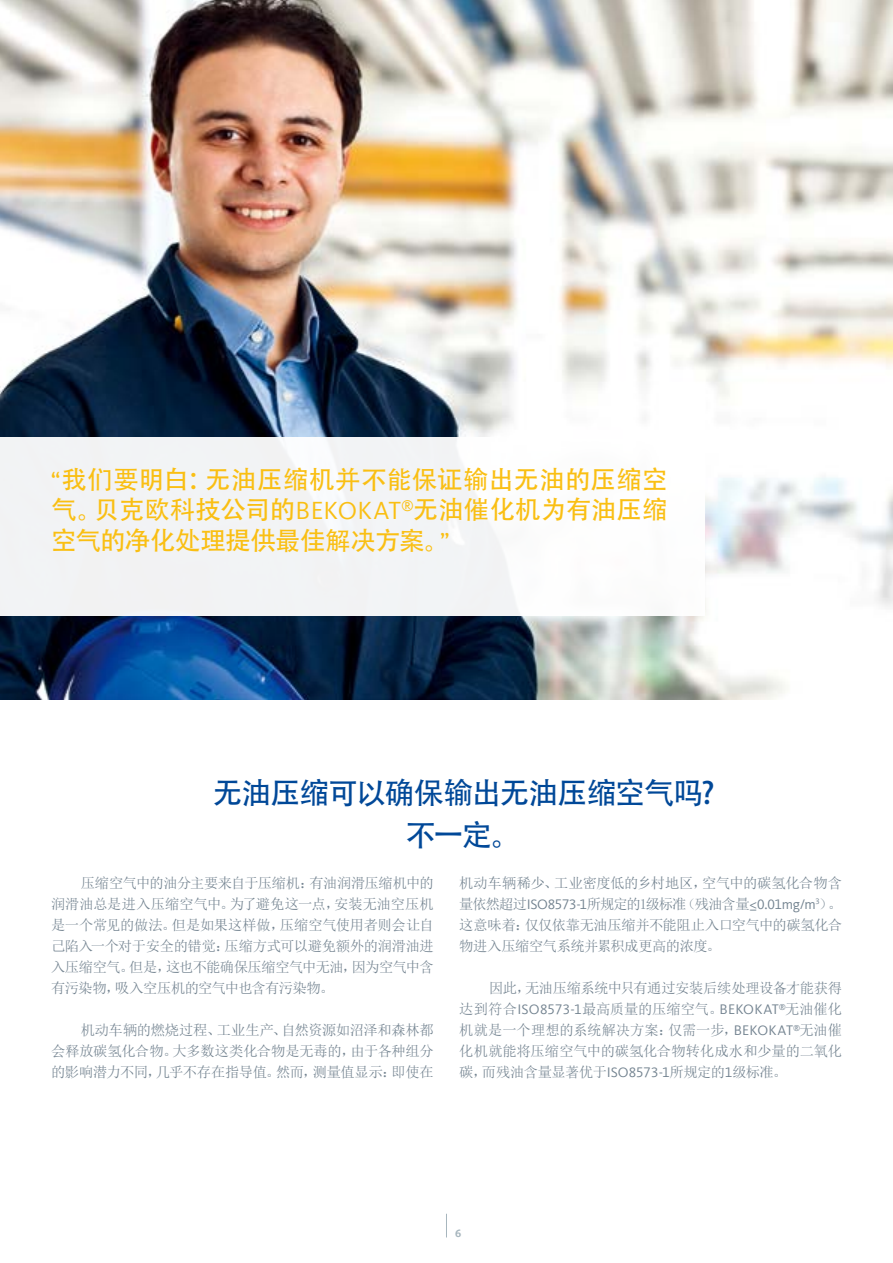
<style>
.page{position:relative;width:893px;height:1263px;background:#fff}
.page>*{position:absolute;margin:0;border:0;box-sizing:border-box;transform-origin:0 0}
.t1{font:30px/42px "Adobe Heiti Std";letter-spacing:-.035em;color:#004898;text-align:center}
.t2{font:25.5px/30.6px "Adobe Heiti Std";letter-spacing:-.015em;color:#fabf13;text-align:justify}
.t3{font:14.25px/21px "Sim Sun";letter-spacing:-.025em;color:#738390;text-align:justify}
.t4{font:700 11.25px "Kievit Offc Pro";color:#a7b6be}
.s1{font-family:"Kievit Offc Pro"}
</style>
<div class="page">
<svg style="left:446px;top:1214px;width:1px;height:23px"></svg>
<img style="left:0;top:0;width:893px;height:699px">
<div style="left:0;top:437px;width:705px;height:178px;background:#f2f4f5"></div>
<h2 class="t2" style="left:51px;top:465px;width:618px"><span class="s1">“</span>我们要明白：无油压缩机并不能保证输出无油的压缩空气。贝克欧科技公司的<span class="s1">BEKOKAT</span><sup>®</sup>无油催化机为有油压缩空气的净化处理提供最佳解决方案。<span class="s1">”</span></h2>
<h1 class="t1" style="left:212px;top:773px;width:504px">无油压缩可以确保输出无油压缩空气吗?不一定。</h1>
<p class="t3" style="left:51px;top:872px;width:384px;text-indent:30px">压缩空气中的油分主要来自于压缩机：有油润滑压缩机中的润滑油总是进入压缩空气中。为了避免这一点，安装无油空压机是一个常见的做法。但是如果这样做，压缩空气使用者则会让自己陷入一个对于安全的错觉：压缩方式可以避免额外的润滑油进入压缩空气。但是，这也不能确保压缩空气中无油，因为空气中含有污染物，吸入空压机的空气中也含有污染物。</p>
<p class="t3" style="left:51px;top:1019px;width:384px;text-indent:30px">机动车辆的燃烧过程、工业生产、自然资源如沼泽和森林都会释放碳氢化合物。大多数这类化合物是无毒的，由于各种组分的影响潜力不同，几乎不存在指导值。然而，测量值显示：即使在</p>
<p class="t3" style="left:459px;top:872px;width:384px">机动车辆稀少、工业密度低的乡村地区，空气中的碳氢化合物含量依然超过<span class="s1">ISO8573-1</span>所规定的1级标准（残油含量<span class="s1">≤0.01mg/m</span><sup>3</sup>）。这意味着：仅仅依靠无油压缩并不能阻止入口空气中的碳氢化合物进入压缩空气系统并累积成更高的浓度。</p>
<p class="t3" style="left:459px;top:977px;width:384px;text-indent:30px">因此，无油压缩系统中只有通过安装后续处理设备才能获得达到符合<span class="s1">ISO8573-1</span>最高质量的压缩空气。<span class="s1">BEKOKAT</span><sup>®</sup>无油催化机就是一个理想的系统解决方案：仅需一步，<span class="s1">BEKOKAT</span><sup>®</sup>无油催化机就能将压缩空气中的碳氢化合物转化成水和少量的二氧化碳，而残油含量显著优于<span class="s1">ISO8573-1</span>所规定的<span class="s1">1</span>级标准。</p>
<p class="t4" style="left:455px;top:1227px;width:8px">6</p>
</div>
